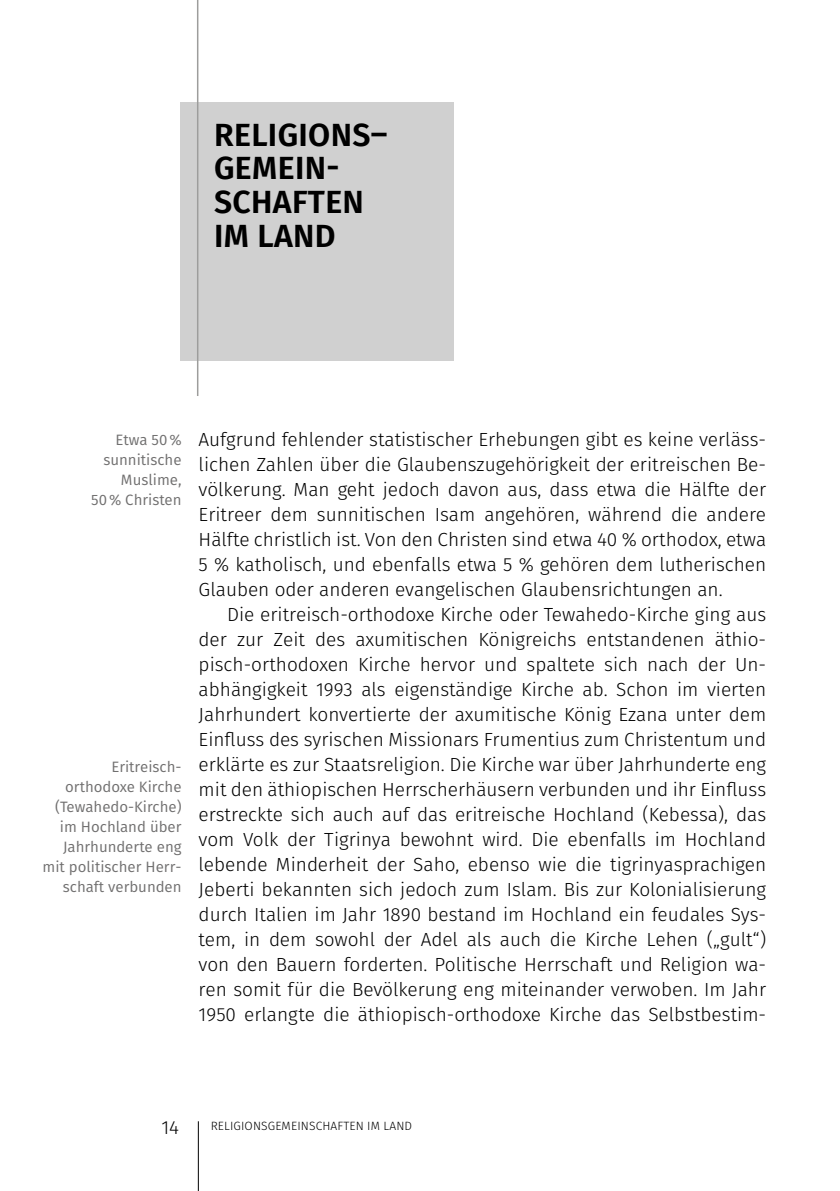
<style>
.page{position:relative;width:840px;height:1191px;background:#fff}
.page>*{position:absolute;margin:0;border:0;box-sizing:border-box;transform-origin:0 0}
.t1{font:600 32px/33.6px "Fira Sans";letter-spacing:.01em;color:#000}
.t2{font:300 19px/25px "Fira Sans";color:#000;text-align:justify}
.t3{font:15px/20px "Fira Sans";color:#706f6f;text-align:right}
.t4{font:300 12px "Fira Sans";letter-spacing:.01em;color:#000}
</style>
<div class="page">
<hr style="left:198px;top:1121px;width:1px;height:70px;background:#000">
<div style="left:180px;top:102px;width:273px;height:258px;background:#d0d0d0"></div>
<hr style="left:197px;top:0;width:1px;height:396px;background:#9d9d9c">
<h1 class="t1" style="left:214px;top:118px;width:175px">RELIGIONS–<br>GEMEIN-<br>SCHAFTEN<br>IM LAND</h1>
<p class="t3" style="left:91px;top:430px;width:92px">Etwa 50% sunnitische<br>Muslime,<br>50% Christen</p>
<p class="t3" style="left:42px;top:756px;width:140px">Eritreisch&shy;orthodoxe Kirche (Tewahedo-Kirche) im Hochland über<br>Jahrhunderte eng mit politischer Herr&shy;schaft verbunden</p>
<p class="t2" style="left:198px;top:427px;width:568px">Aufgrund fehlender statistischer Erhebungen gibt es keine verläss&shy;lichen Zahlen über die Glaubenszugehörigkeit der eritreischen Be&shy;völkerung. Man geht jedoch davon aus, dass etwa die Hälfte der Eritreer dem sunnitischen Isam angehören, während die andere Hälfte christlich ist. Von den Christen sind etwa 40 % orthodox, etwa 5 % katholisch, und ebenfalls etwa 5 % gehören dem lutherischen Glauben oder anderen evangelischen Glaubensrichtungen an.</p>
<p class="t2" style="left:198px;top:602px;width:568px;text-indent:28px">Die eritreisch-orthodoxe Kirche oder Tewahedo-Kirche ging aus der zur Zeit des axumitischen Königreichs entstandenen äthio&shy;pisch-orthodoxen Kirche hervor und spaltete sich nach der Un&shy;abhängigkeit 1993 als eigenständige Kirche ab. Schon im vierten Jahrhundert konvertierte der axumitische König Ezana unter dem Einfluss des syrischen Missionars Frumentius zum Christentum und erklärte es zur Staatsreligion. Die Kirche war über Jahrhunderte eng mit den äthiopischen Herrscherhäusern verbunden und ihr Einfluss erstreckte sich auch auf das eritreische Hochland (Kebessa), das vom Volk der Tigrinya bewohnt wird. Die ebenfalls im Hochland lebende Minderheit der Saho, ebenso wie die tigrinyasprachigen Jeberti bekannten sich jedoch zum Islam. Bis zur Kolonialisierung durch Italien im Jahr 1890 bestand im Hochland ein feudales Sys&shy;tem, in dem sowohl der Adel als auch die Kirche Lehen („gult“) von den Bauern forderten. Politische Herrschaft und Religion wa&shy;ren somit für die Bevölkerung eng miteinander verwoben. Im Jahr 1950 erlangte die äthiopisch-orthodoxe Kirche das Selbstbestim-</p>
<p class="t2" style="left:161px;top:1115px;width:19px">14</p>
<p class="t4" style="left:211px;top:1117px;width:203px">RELIGIONSGEMEINSCHAFTEN IM LAND</p>
</div>
